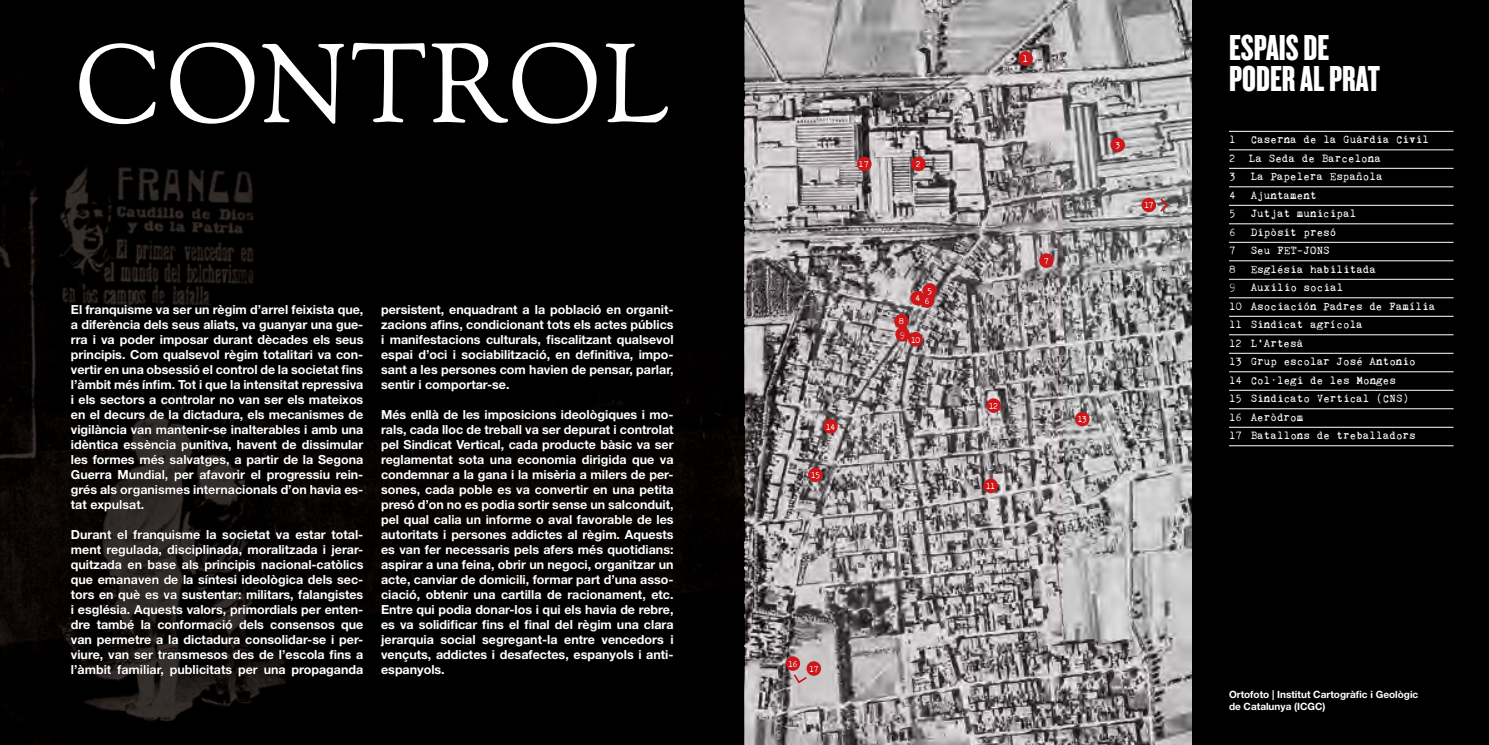
<style>
.page{position:relative;width:1489px;height:745px;background:#fff}
.page>*{position:absolute;margin:0;border:0;box-sizing:border-box;transform-origin:0 0}
.t1{font:110px "OFL Goudy St M";letter-spacing:.02em;color:#fff}
.t2{font:37.5px/30px "Knockout HTF68 Full Featherwt";color:#fff}
.t3{font:700 12.5px/15px "Helvetica Neue LT Std";color:#fff;text-align:justify}
.t4{font:11.25px/18.5px "Kingthings Trypewriter 2";color:#fff}
.t5{font:10.25px "Kingthings Trypewriter 2";color:#fff}
.t6{font:700 10px/12px "Helvetica Neue LT Std";color:#fff}
.t7{font:9px/13.1px "Kingthings Trypewriter 2";letter-spacing:-.1em;color:#fff}
</style>
<div class="page">
<div style="left:744px;top:0;width:744px;height:744px;background:#000"></div>
<img style="left:744px;top:0;width:447px;height:744px">
<div style="left:919px;top:293px;width:15px;height:15px;background:#cd171a;border-radius:50%"></div>
<div style="left:922px;top:283px;width:14px;height:14px;background:#cd171a;border-radius:50%"></div>
<div style="left:910px;top:291px;width:14px;height:14px;background:#cd171a;border-radius:50%"></div>
<div style="left:1110px;top:138px;width:14px;height:14px;background:#cd171a;border-radius:50%"></div>
<div style="left:911px;top:156px;width:14px;height:15px;background:#cd171a;border-radius:50%"></div>
<div style="left:857px;top:156px;width:14px;height:15px;background:#cd171a;border-radius:50%"></div>
<div style="left:1018px;top:51px;width:14px;height:15px;background:#cd171a;border-radius:50%"></div>
<div style="left:1039px;top:253px;width:14px;height:15px;background:#cd171a;border-radius:50%"></div>
<div style="left:894px;top:314px;width:14px;height:14px;background:#cd171a;border-radius:50%"></div>
<div style="left:895px;top:327px;width:14px;height:14px;background:#cd171a;border-radius:50%"></div>
<div style="left:908px;top:332px;width:14px;height:14px;background:#cd171a;border-radius:50%"></div>
<div style="left:983px;top:478px;width:14px;height:15px;background:#cd171a;border-radius:50%"></div>
<div style="left:986px;top:398px;width:14px;height:14px;background:#cd171a;border-radius:50%"></div>
<div style="left:1074px;top:411px;width:15px;height:15px;background:#cd171a;border-radius:50%"></div>
<div style="left:823px;top:419px;width:14px;height:14px;background:#cd171a;border-radius:50%"></div>
<div style="left:808px;top:467px;width:14px;height:14px;background:#cd171a;border-radius:50%"></div>
<div style="left:785px;top:656px;width:15px;height:14px;background:#cd171a;border-radius:50%"></div>
<div style="left:806px;top:660px;width:15px;height:15px;background:#cd171a;border-radius:50%"></div>
<svg style="left:793px;top:673px;width:13px;height:10px"></svg>
<div style="left:1141px;top:197px;width:14px;height:15px;background:#cd171a;border-radius:50%"></div>
<svg style="left:1160px;top:198px;width:8px;height:13px"></svg>
<hr style="left:1228px;top:131px;width:225px;height:1px;background:#fff">
<hr style="left:1228px;top:149px;width:225px;height:1px;background:#fff">
<hr style="left:1228px;top:168px;width:225px;height:1px;background:#fff">
<hr style="left:1228px;top:186px;width:225px;height:1px;background:#fff">
<hr style="left:1228px;top:205px;width:225px;height:1px;background:#fff">
<hr style="left:1228px;top:223px;width:225px;height:1px;background:#fff">
<hr style="left:1228px;top:242px;width:225px;height:1px;background:#fff">
<hr style="left:1228px;top:260px;width:225px;height:1px;background:#fff">
<hr style="left:1228px;top:279px;width:225px;height:1px;background:#fff">
<hr style="left:1228px;top:297px;width:225px;height:1px;background:#fff">
<hr style="left:1228px;top:316px;width:225px;height:1px;background:#fff">
<hr style="left:1228px;top:334px;width:225px;height:1px;background:#fff">
<hr style="left:1228px;top:353px;width:225px;height:1px;background:#fff">
<hr style="left:1228px;top:371px;width:225px;height:1px;background:#fff">
<hr style="left:1228px;top:390px;width:225px;height:1px;background:#fff">
<hr style="left:1228px;top:408px;width:225px;height:1px;background:#fff">
<hr style="left:1228px;top:427px;width:225px;height:1px;background:#fff">
<hr style="left:1228px;top:445px;width:225px;height:1px;background:#fff">
<img style="left:0;top:0;width:744px;height:744px">
<h1 class="t1" style="left:74px;top:16px;width:597px">CONTROL</h1>
<p class="t3" style="left:71px;top:301px;width:294px">El franquisme va ser un règim d’arrel feixista que, a diferència dels seus aliats, va guanyar una gue&shy;rra i va poder imposar durant dècades els seus principis. Com qualsevol règim totalitari va con&shy;vertir en una obsessió el control de la societat fins l’àmbit més ínfim. Tot i que la intensitat repressiva i els sectors a controlar no van ser els mateixos en el decurs de la dictadura, els mecanismes de vigilància van mantenir-se inalterables i amb una idèntica essència punitiva, havent de dissimular les formes més salvatges, a partir de la Segona Guerra Mundial, per afavorir el progressiu rein&shy;grés als organismes internacionals d’on havia es&shy;tat expulsat.</p>
<p class="t3" style="left:71px;top:526px;width:294px">Durant el franquisme la societat va estar total&shy;ment regulada, disciplinada, moralitzada i jerar&shy;quitzada en base als principis nacional-catòlics que emanaven de la síntesi ideològica dels sec&shy;tors en què es va sustentar: militars, falangistes i església. Aquests valors, primordials per enten&shy;dre també la conformació dels consensos que van permetre a la dictadura consolidar-se i per&shy;viure, van ser transmesos des de l’escola fins a l’àmbit familiar, publicitats per una propaganda</p>
<p class="t3" style="left:381px;top:301px;width:294px">persistent, enquadrant a la població en organit&shy;zacions afins, condicionant tots els actes públics i manifestacions culturals, fiscalitzant qualsevol espai d’oci i sociabilització, en definitiva, impo&shy;sant a les persones com havien de pensar, parlar, sentir i comportar-se.</p>
<p class="t3" style="left:381px;top:406px;width:294px">Més enllà de les imposicions ideològiques i mo&shy;rals, cada lloc de treball va ser depurat i controlat pel Sindicat Vertical, cada producte bàsic va ser reglamentat sota una economia dirigida que va condemnar a la gana i la misèria a milers de per&shy;sones, cada poble es va convertir en una petita presó d’on no es podia sortir sense un salconduit, pel qual calia un informe o aval favorable de les autoritats i persones addictes al règim. Aquests es van fer necessaris pels afers més quotidians: aspirar a una feina, obrir un negoci, organitzar un acte, canviar de domicili, formar part d’una asso&shy;ciació, obtenir una cartilla de racionament, etc.<br>Entre qui podia donar-los i qui els havia de rebre, es va solidificar fins el final del règim una clara jerarquia social segregant-la entre vencedors i vençuts, addictes i desafectes, espanyols i anti&shy;espanyols.</p>
<p class="t7" style="left:858px;top:157px;width:12px">17</p>
<p class="t7" style="left:915px;top:157px;width:7px">2</p>
<p class="t7" style="left:825px;top:420px;width:11px">14</p>
<p class="t7" style="left:810px;top:468px;width:11px">15</p>
<p class="t7" style="left:927px;top:284px;width:7px">5</p>
<p class="t7" style="left:915px;top:292px;width:7px">4</p>
<p class="t7" style="left:924px;top:294px;width:7px">6</p>
<p class="t7" style="left:898px;top:315px;width:8px">8<br>9</p>
<p class="t7" style="left:910px;top:333px;width:11px">10</p>
<p class="t5" style="left:1022px;top:53px;width:7px">1</p>
<p class="t7" style="left:1043px;top:254px;width:7px">7</p>
<p class="t7" style="left:1115px;top:139px;width:7px">3</p>
<p class="t7" style="left:1143px;top:198px;width:11px">17</p>
<p class="t7" style="left:988px;top:399px;width:11px">12</p>
<p class="t7" style="left:985px;top:479px;width:11px">11</p>
<p class="t7" style="left:1077px;top:412px;width:11px">13</p>
<p class="t7" style="left:788px;top:656px;width:11px">16</p>
<p class="t7" style="left:809px;top:661px;width:11px">17</p>
<h2 class="t2" style="left:1228px;top:34px;width:152px">ESPAIS DE<br>PODER AL PRAT</h2>
<p class="t4" style="left:1228px;top:130px;width:202px;text-indent:22px">Caserna de la Guàrdia Civil<br>2 La Seda de Barcelona<br>3</p>
<p class="t4" style="left:1228px;top:130px;width:8px">1</p>
<p class="t4" style="left:1250px;top:167px;width:133px">La Papelera Española</p>
<p class="t4" style="left:1228px;top:186px;width:8px">4</p>
<p class="t4" style="left:1250px;top:186px;width:67px">Ajuntament</p>
<p class="t4" style="left:1228px;top:204px;width:8px">5</p>
<p class="t4" style="left:1250px;top:204px;width:107px">Jutjat municipal</p>
<p class="t4" style="left:1228px;top:223px;width:8px">6</p>
<p class="t4" style="left:1250px;top:223px;width:87px">Dipòsit presó</p>
<p class="t4" style="left:1228px;top:241px;width:8px">7</p>
<p class="t4" style="left:1250px;top:241px;width:81px">Seu FET-JONS</p>
<p class="t4" style="left:1228px;top:260px;width:8px">8</p>
<p class="t4" style="left:1250px;top:260px;width:127px">Església habilitada</p>
<p class="t4" style="left:1228px;top:278px;width:8px">9</p>
<p class="t4" style="left:1228px;top:278px;width:208px;text-indent:22px">Auxilio social<br>10 Asociación Padres de Família<br>11 Sindicat agrícola<br>12 L’Artesà<br>13 Grup escolar José Antonio<br>14 Col·legi de les Monges<br>15 Sindicato Vertical (CNS)<br>16 Aeròdrom<br>17 Batallons de treballadors</p>
<p class="t6" style="left:1228px;top:687px;width:191px">Ortofoto | Institut Cartogràfic i Geològic de Catalunya (ICGC)</p>
</div>
